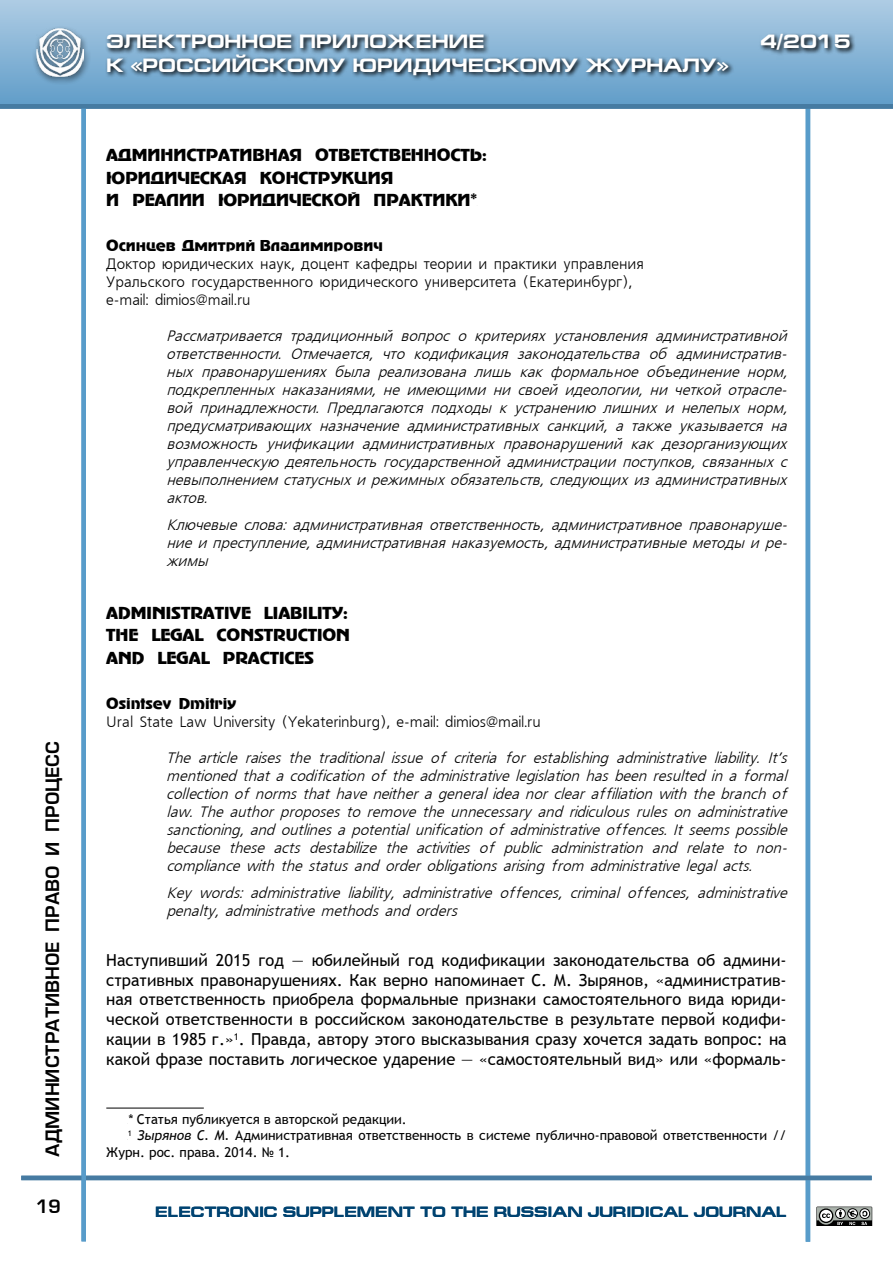
<style>
.page{position:relative;width:893px;height:1263px;background:#fff}
.page>*{position:absolute;margin:0;border:0;box-sizing:border-box;transform-origin:0 0}
.t1{font:700 19.5px "Europe Ext";color:#fff}
.t2{font:18px "Europe Demi Normal";color:#000}
.t3{font:16.5px/19.8px "Trebuchet MS";color:#000;text-align:justify}
.t4{font:16.5px/22.5px "Adver Gothic";color:#000}
.t5{font:italic 15px/18px "Free Set Cyrillic";color:#000;text-align:justify}
.t6{font:15px/18px "Free Set Cyrillic";color:#000}
.t7{font:700 15px "Europe Ext";color:#004371}
.t8{font:15px "Adver Gothic";color:#000}
.t9{font:13.5px "Trebuchet MS";color:#000}
.s1{font-style:italic}
</style>
<div class="page">
<svg style="left:816px;top:1206px;width:57px;height:20px"></svg>
<hr style="left:806px;top:91px;width:4px;height:1151px;background:#589cca">
<hr style="left:21px;top:1176px;width:851px;height:4px;background:#467ba2">
<div style="left:0;top:0;width:893px;height:106px;background:linear-gradient(to bottom,#aecce4,#619dc9)"></div>
<div style="left:81px;top:105px;width:5px;height:1136px;background:#589cca"></div>
<div style="left:32px;top:25px;width:59px;height:60px;background:#000;opacity:.63"></div>
<img style="left:36px;top:28px;width:47px;height:48px">
<svg style="left:105px;top:31px;width:751px;height:50px;background:#6b90ac"></svg>
<div style="left:0;top:104px;width:893px;height:5px;background:#467ba2"></div>
<hr style="left:106px;top:1108px;width:98px;height:1px;background:#000">
<p class="t2" style="left:42px;top:1157px;width:416px;rotate:-90deg">АДМИНИСТРАТИВНОЕ ПРАВО И ПРОЦЕСС</p>
<p class="t2" style="left:36px;top:1196px;width:27px">19</p>
<h1 class="t1" style="left:106px;top:31px;width:380px">ЭЛЕКТРОННОЕ ПРИЛОЖЕНИЕ</h1>
<h1 class="t1" style="left:760px;top:31px;width:92px">4/2015</h1>
<h1 class="t1" style="left:106px;top:54px;width:624px">К «РОССИЙСКОМУ ЮРИДИЧЕСКОМУ ЖУРНАЛУ»</h1>
<p class="t4" style="left:106px;top:144px;width:382px">АДМИНИСТРАТИВНАЯ ОТВЕТСТВЕННОСТЬ:<br>ЮРИДИЧЕСКАЯ КОНСТРУКЦИЯ<br>И РЕАЛИИ ЮРИДИЧЕСКОЙ ПРАКТИКИ*</p>
<p class="t8" style="left:106px;top:238px;width:278px">ОСИНЦЕВ ДМИТРИЙ ВЛАДИМИРОВИЧ</p>
<p class="t6" style="left:106px;top:256px;width:539px">Доктор юридических наук, доцент кафедры теории и практики управления<br>Уральского государственного юридического университета (Екатеринбург), e-mail: dimios@mail.ru</p>
<p class="t5" style="left:166px;top:328px;width:626px">Рассматривается традиционный вопрос о критериях установления административной ответственности. Отмечается, что кодификация законодательства об административ&shy;ных правонарушениях была реализована лишь как формальное объединение норм, подкрепленных наказаниями, не имеющими ни своей идеологии, ни четкой отрасле&shy;вой принадлежности. Предлагаются подходы к устранению лишних и нелепых норм, предусматривающих назначение административных санкций, а также указывается на возможность унификации административных правонарушений как дезорганизующих управленческую деятельность государственной администрации поступков, связанных с невыполнением статусных и режимных обязательств, следующих из административных актов.</p>
<p class="t5" style="left:166px;top:517px;width:626px">Ключевые слова: административная ответственность, административное правонаруше&shy;ние и преступление, административная наказуемость, административные методы и ре&shy;жимы</p>
<p class="t4" style="left:106px;top:602px;width:245px">ADMINISTRATIVE LIABILITY:<br>THE LEGAL CONSTRUCTION<br>AND LEGAL PRACTICES</p>
<p class="t8" style="left:106px;top:695px;width:131px">OSINTSEV DMITRIY</p>
<p class="t6" style="left:106px;top:713px;width:436px">Ural State Law University (Yekaterinburg), e-mail: dimios@mail.ru</p>
<p class="t5" style="left:166px;top:749px;width:626px">The article raises the traditional issue of criteria for establishing administrative liability. It’s mentioned that a codification of the administrative legislation has been resulted in a formal collection of norms that have neither a general idea nor clear affiliation with the branch of law. The author proposes to remove the unnecessary and ridiculous rules on administrative sanctioning, and outlines a potential unification of administrative offences. It seems possible because these acts destabilize the activities of public administration and relate to non&shy;compliance with the status and order obligations arising from administrative legal acts.</p>
<p class="t5" style="left:166px;top:884px;width:626px">Key words: administrative liability, administrative offences, criminal offences, administrative penalty, administrative methods and orders</p>
<p class="t3" style="left:106px;top:950px;width:682px">Наступивший 2015 год ― юбилейный год кодификации законодательства об админи&shy;стративных правонарушениях. Как верно напоминает С. М. Зырянов, «административ&shy;ная ответственность приобрела формальные признаки самостоятельного вида юриди&shy;ческой ответственности в российском законодательстве в результате первой кодифи&shy;кации в 1985 г.»<sup>1</sup>. Правда, автору этого высказывания сразу хочется задать вопрос: на какой фразе поставить логическое ударение ― «самостоятельный вид» или «формаль-</p>
<p class="t9" style="left:128px;top:1111px;width:280px"><span class="s1">*</span> Статья публикуется в авторской редакции.</p>
<p class="t9" style="left:128px;top:1128px;width:660px"><sup>1</sup> <span class="s1">Зырянов С. М.</span> Административная ответственность в системе публично-правовой ответственности //</p>
<p class="t9" style="left:106px;top:1144px;width:185px">Журн. рос. права. 2014. № 1.</p>
<p class="t7" style="left:155px;top:1204px;width:633px">ELECTRONIC SUPPLEMENT TO THE RUSSIAN JURIDICAL JOURNAL</p>
</div>
